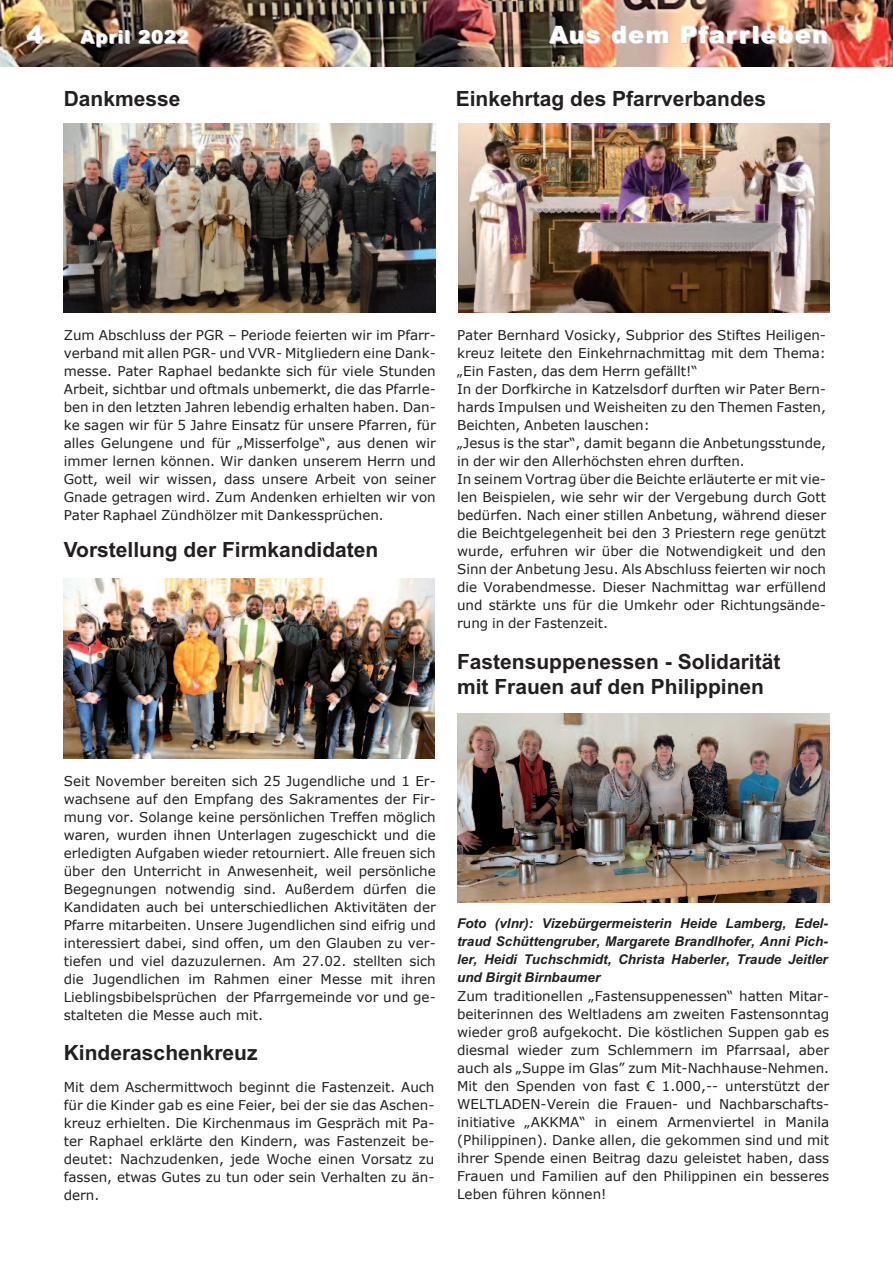
<style>
.page{position:relative;width:893px;height:1263px;background:#fff}
.page>*{position:absolute;margin:0;border:0;box-sizing:border-box;transform-origin:0 0}
.t1{font:900 24px "Arial";letter-spacing:.05em;color:#fff}
.t2{font:700 21px/25.2px "Arial";color:#231f20}
.t3{font:900 18px "Arial";letter-spacing:.05em;color:#fff}
.t4{font:13.5px/18px "Verdana";color:#231f20;text-align:justify}
.t5{font:italic 700 13.5px/18px "Arial";color:#231f20;text-align:justify}
</style>
<div class="page">
<img style="left:0;top:0;width:893px;height:66px">
<img style="left:64px;top:123px;width:372px;height:190px">
<img style="left:458px;top:123px;width:371px;height:190px">
<img style="left:64px;top:578px;width:370px;height:180px">
<img style="left:457px;top:713px;width:372px;height:190px">
<h1 class="t1" style="left:26px;top:20px;width:18px">4</h1>
<h3 class="t3" style="left:80px;top:26px;width:110px">April 2022</h3>
<h1 class="t1" style="left:549px;top:20px;width:280px">Aus dem Pfarrleben</h1>
<h2 class="t2" style="left:64px;top:86px;width:118px">Dankmesse</h2>
<h2 class="t2" style="left:456px;top:86px;width:312px">Einkehrtag des Pfarrverbandes</h2>
<p class="t4" style="left:64px;top:325px;width:374px">Zum Abschluss der PGR – Periode feierten wir im Pfarr&shy;verband mit allen PGR- und VVR- Mitgliedern eine Dank&shy;messe. Pater Raphael bedankte sich für viele Stunden Arbeit, sichtbar und oftmals unbemerkt, die das Pfarrle&shy;ben in den letzten Jahren lebendig erhalten haben. Dan&shy;ke sagen wir für 5 Jahre Einsatz für unsere Pfarren, für alles Gelungene und für „Misserfolge“, aus denen wir immer lernen können. Wir danken unserem Herrn und Gott, weil wir wissen, dass unsere Arbeit von seiner Gnade getragen wird. Zum Andenken erhielten wir von Pater Raphael Zündhölzer mit Dankessprüchen.</p>
<h2 class="t2" style="left:64px;top:537px;width:316px">Vorstellung der Firmkandidaten</h2>
<p class="t4" style="left:457px;top:325px;width:370px;text-align:left">Pater Bernhard Vosicky, Subprior des Stiftes Heiligen&shy;kreuz leitete den Einkehrnachmittag mit dem Thema: „Ein Fasten, das dem Herrn gefällt!“<br>In der Dorfkirche in Katzelsdorf durften wir Pater Bern&shy;hards Impulsen und Weisheiten zu den Themen Fasten, Beichten, Anbeten lauschen:<br>„Jesus is the star“, damit begann die Anbetungsstunde, in der wir den Allerhöchsten ehren durften.<br>In seinem Vortrag über die Beichte erläuterte er mit vie&shy;len Beispielen, wie sehr wir der Vergebung durch Gott bedürfen. Nach einer stillen Anbetung, während dieser die Beichtgelegenheit bei den 3 Priestern rege genützt wurde, erfuhren wir über die Notwendigkeit und den Sinn der Anbetung Jesu. Als Abschluss feierten wir noch die Vorabendmesse. Dieser Nachmittag war erfüllend und stärkte uns für die Umkehr oder Richtungsände&shy;rung in der Fastenzeit.</p>
<h2 class="t2" style="left:457px;top:649px;width:325px">Fastensuppenessen - Solidarität mit Frauen auf den Philippinen</h2>
<p class="t4" style="left:64px;top:772px;width:374px">Seit November bereiten sich 25 Jugendliche und 1 Er&shy;wachsene auf den Empfang des Sakramentes der Fir&shy;mung vor. Solange keine persönlichen Treffen möglich waren, wurden ihnen Unterlagen zugeschickt und die erledigten Aufgaben wieder retourniert. Alle freuen sich über den Unterricht in Anwesenheit, weil persönliche Begegnungen notwendig sind. Außerdem dürfen die Kandidaten auch bei unterschiedlichen Aktivitäten der Pfarre mitarbeiten. Unsere Jugendlichen sind eifrig und interessiert dabei, sind offen, um den Glauben zu ver&shy;tiefen und viel dazuzulernen. Am 27.02. stellten sich die Jugendlichen im Rahmen einer Messe mit ihren Lieblingsbibelsprüchen der Pfarrgemeinde vor und ge&shy;stalteten die Messe auch mit.</p>
<h2 class="t2" style="left:64px;top:1040px;width:195px">Kinderaschenkreuz</h2>
<p class="t4" style="left:64px;top:1077px;width:372px">Mit dem Aschermittwoch beginnt die Fastenzeit. Auch für die Kinder gab es eine Feier, bei der sie das Aschen&shy;kreuz erhielten. Die Kirchenmaus im Gespräch mit Pa&shy;ter Raphael erklärte den Kindern, was Fastenzeit be&shy;deutet: Nachzudenken, jede Woche einen Vorsatz zu fassen, etwas Gutes zu tun oder sein Verhalten zu än&shy;dern.</p>
<p class="t5" style="left:457px;top:915px;width:372px">Foto (vlnr): Vizebürgermeisterin Heide Lamberg, Edel&shy;traud Schüttengruber, Margarete Brandlhofer, Anni Pich&shy;ler, Heidi Tuchschmidt, Christa Haberler, Traude Jeitler und Birgit Birnbaumer</p>
<p class="t4" style="left:457px;top:987px;width:374px">Zum traditionellen „Fastensuppenessen“ hatten Mitar&shy;beiterinnen des Weltladens am zweiten Fastensonntag wieder groß aufgekocht. Die köstlichen Suppen gab es diesmal wieder zum Schlemmern im Pfarrsaal, aber auch als „Suppe im Glas” zum Mit-Nachhause-Nehmen.<br>Mit den Spenden von fast € 1.000,-- unterstützt der WELTLADEN-Verein die Frauen- und Nachbarschafts&shy;initiative „AKKMA“ in einem Armenviertel in Manila (Philippinen). Danke allen, die gekommen sind und mit ihrer Spende einen Beitrag dazu geleistet haben, dass Frauen und Familien auf den Philippinen ein besseres Leben führen können!</p>
</div>
